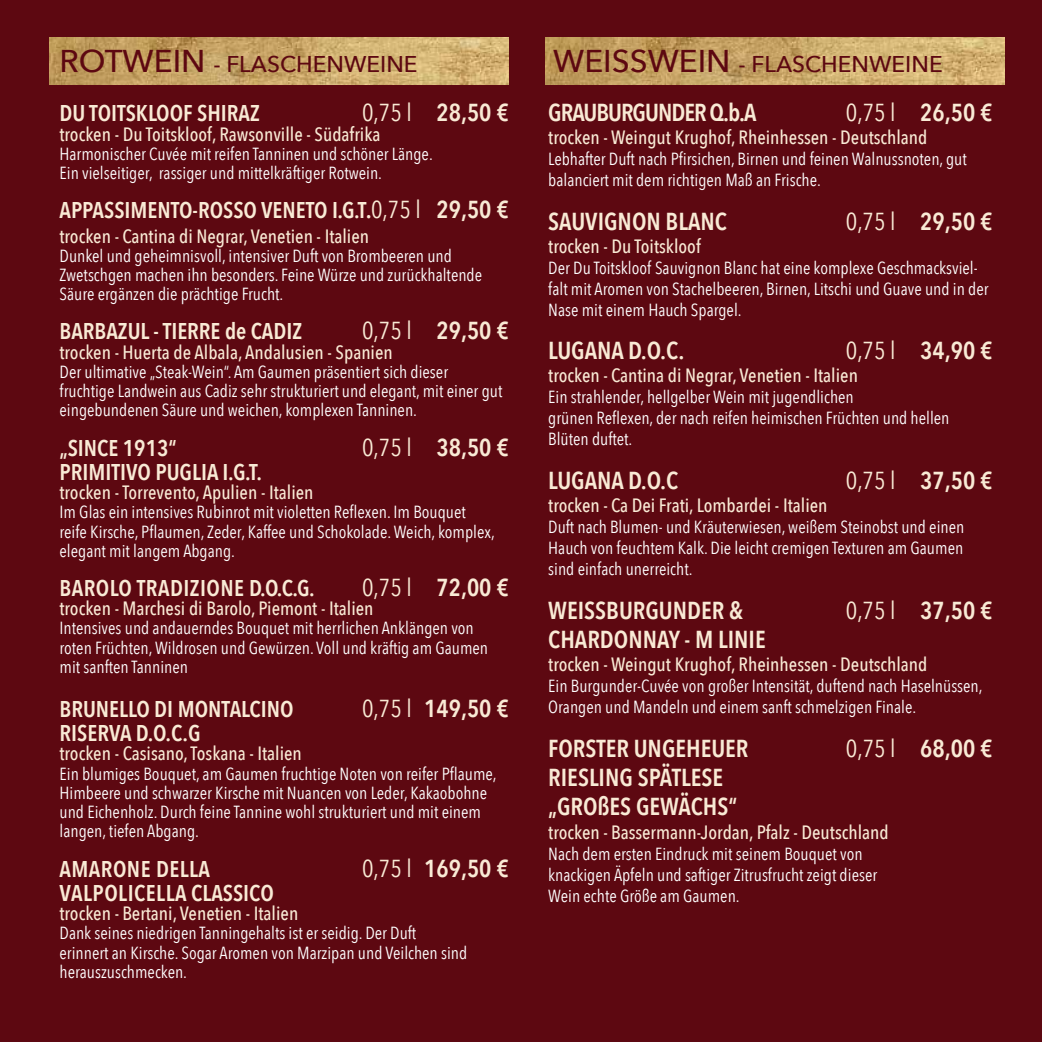
<style>
.page{position:relative;width:1042px;height:1042px;background:#5d0811}
.page>*{position:absolute;margin:0;border:0;box-sizing:border-box;transform-origin:0 0}
.t1{font:600 24.5px/29.4px "Avenir Next Condensed";color:#f9ead5}
.t2{font:600 24.5px "Avenir Next Condensed";letter-spacing:-.04em;color:#f9ead5}
.t3{font:600 22.75px "Avenir Next Condensed";color:#f9ead5}
.t4{font:600 22.75px "Avenir Next Condensed";letter-spacing:.02em;color:#f9ead5}
.t5{font:500 22.75px "Avenir Next";color:#5d0811}
.t6{font:500 19.25px "Avenir Next Condensed";color:#f9ead5}
.t7{font:17.5px/19.2px "Avenir Next Condensed";color:#fff}
.s1{font-size:31.5px}
.s2{font-weight:400}
.s3{font-size:24.5px}
.s4{font-weight:400;font-size:24.5px}
</style>
<div class="page">
<img style="left:50px;top:37px;width:458px;height:47px">
<img style="left:546px;top:37px;width:459px;height:47px">
<h2 class="t5" style="left:60px;top:45px;width:359px"><span class="s1">ROTWEIN</span> - FLASCHENWEINE</h2>
<h2 class="t3" style="left:60px;top:94px;width:202px">DU TOITSKLOOF SHIRAZ</h2>
<h1 class="t1" style="left:362px;top:97px;width:148px"><span class="s2">0,75 l</span> 28,50 €</h1>
<p class="t6" style="left:60px;top:122px;width:322px">trocken - Du Toitskloof, Rawsonville - Südafrika</p>
<p class="t7" style="left:60px;top:143px;width:375px">Harmonischer Cuvée mit reifen Tanninen und schöner Länge.<br>Ein vielseitiger, rassiger und mittelkräftiger Rotwein.</p>
<h2 class="t3" style="left:60px;top:191px;width:450px">APPASSIMENTO-ROSSO VENETO I.G.T<span class="s3">.</span><span class="s4">0,75 l</span> <span class="s3">29,50 €</span></h2>
<p class="t6" style="left:60px;top:224px;width:311px">trocken - Cantina di Negrar, Venetien - Italien</p>
<p class="t7" style="left:60px;top:245px;width:424px">Dunkel und geheimnisvoll, intensiver Duft von Brombeeren und<br>Zwetschgen machen ihn besonders. Feine Würze und zurückhaltende<br>Säure ergänzen die prächtige Frucht.</p>
<h2 class="t3" style="left:60px;top:312px;width:244px">BARBAZUL - TIERRE de CADIZ</h2>
<h1 class="t1" style="left:362px;top:315px;width:148px"><span class="s2">0,75 l</span> 29,50 €</h1>
<p class="t6" style="left:60px;top:340px;width:335px">trocken - Huerta de Albala, Andalusien - Spanien</p>
<p class="t7" style="left:60px;top:361px;width:444px">Der ultimative „Steak-Wein“. Am Gaumen präsentiert sich dieser fruchtige Landwein aus Cadiz sehr strukturiert und elegant, mit einer gut eingebundenen Säure und weichen, komplexen Tanninen.</p>
<h2 class="t3" style="left:60px;top:428px;width:119px">„SINCE 1913“</h2>
<h1 class="t1" style="left:362px;top:431px;width:148px"><span class="s2">0,75 l</span> 38,50 €</h1>
<h2 class="t3" style="left:60px;top:452px;width:204px">PRIMITIVO PUGLIA I.G.T.</h2>
<p class="t6" style="left:60px;top:481px;width:255px">trocken - Torrevento, Apulien - Italien</p>
<p class="t7" style="left:60px;top:502px;width:437px">Im Glas ein intensives Rubinrot mit violetten Reflexen. Im Bouquet reife Kirsche, Pflaumen, Zeder, Kaffee und Schokolade. Weich, komplex, elegant mit langem Abgang.</p>
<h2 class="t4" style="left:60px;top:568px;width:257px">BAROLO TRADIZIONE D.O.C.G.</h2>
<h1 class="t1" style="left:362px;top:572px;width:148px"><span class="s2">0,75 l</span> 72,00 €</h1>
<p class="t6" style="left:60px;top:597px;width:316px">trocken - Marchesi di Barolo, Piemont - Italien</p>
<p class="t7" style="left:60px;top:618px;width:430px">Intensives und andauerndes Bouquet mit herrlichen Anklängen von roten Früchten, Wildrosen und Gewürzen. Voll und kräftig am Gaumen mit sanften Tanninen</p>
<h2 class="t3" style="left:60px;top:689px;width:235px">BRUNELLO DI MONTALCINO</h2>
<h1 class="t1" style="left:362px;top:693px;width:148px"><span class="s2">0,75 l</span> 149,50 €</h1>
<h2 class="t3" style="left:60px;top:713px;width:142px">RISERVA D.O.C.G</h2>
<p class="t6" style="left:60px;top:742px;width:244px">trocken - Casisano, Toskana - Italien</p>
<p class="t7" style="left:60px;top:763px;width:439px">Ein blumiges Bouquet, am Gaumen fruchtige Noten von reifer Pflaume, Himbeere und schwarzer Kirsche mit Nuancen von Leder, Kakaobohne und Eichenholz. Durch feine Tannine wohl strukturiert und mit einem langen, tiefen Abgang.</p>
<h2 class="t4" style="left:60px;top:849px;width:152px">AMARONE DELLA</h2>
<h1 class="t1" style="left:362px;top:852px;width:148px"><span class="s2">0,75 l</span> 169,50 €</h1>
<h2 class="t4" style="left:60px;top:873px;width:216px">VALPOLICELLA CLASSICO</h2>
<p class="t6" style="left:60px;top:901px;width:240px">trocken - Bertani, Venetien - Italien</p>
<p class="t7" style="left:60px;top:922px;width:409px">Dank seines niedrigen Tanningehalts ist er seidig. Der Duft erinnert an Kirsche. Sogar Aromen von Marzipan und Veilchen sind herauszuschmecken.</p>
<h2 class="t5" style="left:553px;top:45px;width:391px"><span class="s1">WEISSWEIN</span> - FLASCHENWEINE</h2>
<h1 class="t2" style="left:548px;top:91px;width:210px">GRAUBURGUNDER Q.b.A</h1>
<h1 class="t1" style="left:846px;top:97px;width:148px"><span class="s2">0,75 l</span> 26,50 €</h1>
<p class="t6" style="left:548px;top:126px;width:381px">trocken - Weingut Krughof, Rheinhessen - Deutschland</p>
<p class="t7" style="left:548px;top:148px;width:420px;line-height:21px">Lebhafter Duft nach Pfirsichen, Birnen und feinen Walnussnoten, gut balanciert mit dem richtigen Maß an Frische.</p>
<h1 class="t1" style="left:548px;top:206px;width:180px">SAUVIGNON BLANC</h1>
<h1 class="t1" style="left:846px;top:206px;width:148px"><span class="s2">0,75 l</span> 29,50 €</h1>
<p class="t6" style="left:548px;top:234px;width:154px">trocken - Du Toitskloof</p>
<p class="t7" style="left:548px;top:256px;width:442px;line-height:21px">Der Du Toitskloof Sauvignon Blanc hat eine komplexe Geschmacksviel&shy;falt mit Aromen von Stachelbeeren, Birnen, Litschi und Guave und in der<br>Nase mit einem Hauch Spargel.</p>
<h1 class="t1" style="left:548px;top:335px;width:138px">LUGANA D.O.C.</h1>
<h1 class="t1" style="left:846px;top:335px;width:148px"><span class="s2">0,75 l</span> 34,90 €</h1>
<p class="t6" style="left:548px;top:364px;width:311px">trocken - Cantina di Negrar, Venetien - Italien</p>
<p class="t7" style="left:548px;top:386px;width:403px;line-height:21px">Ein strahlender, hellgelber Wein mit jugendlichen<br>grünen Reflexen, der nach reifen heimischen Früchten und hellen<br>Blüten duftet.</p>
<h1 class="t1" style="left:548px;top:465px;width:132px">LUGANA D.O.C</h1>
<h1 class="t1" style="left:846px;top:465px;width:148px"><span class="s2">0,75 l</span> 37,50 €</h1>
<p class="t6" style="left:548px;top:493px;width:281px">trocken - Ca Dei Frati, Lombardei - Italien</p>
<p class="t7" style="left:548px;top:515px;width:417px;line-height:21px;text-align:justify">Duft nach Blumen- und Kräuterwiesen, weißem Steinobst und einen Hauch von feuchtem Kalk. Die leicht cremigen Texturen am Gaumen sind einfach unerreicht.</p>
<h1 class="t1" style="left:548px;top:594px;width:196px">WEISSBURGUNDER &amp;</h1>
<h1 class="t1" style="left:846px;top:594px;width:148px"><span class="s2">0,75 l</span> 37,50 €</h1>
<h1 class="t1" style="left:548px;top:624px;width:219px">CHARDONNAY - M LINIE</h1>
<p class="t6" style="left:548px;top:653px;width:381px">trocken - Weingut Krughof, Rheinhessen - Deutschland</p>
<p class="t7" style="left:548px;top:674px;width:436px;line-height:21px">Ein Burgunder-Cuvée von großer Intensität, duftend nach Haselnüssen,<br>Orangen und Mandeln und einem sanft schmelzigen Finale.</p>
<h1 class="t1" style="left:548px;top:732px;width:202px">FORSTER UNGEHEUER</h1>
<h1 class="t1" style="left:846px;top:732px;width:148px"><span class="s2">0,75 l</span> 68,00 €</h1>
<h1 class="t1" style="left:548px;top:762px;width:190px">RIESLING SPÄTLESE „GROßES GEWÄCHS“</h1>
<p class="t6" style="left:548px;top:820px;width:342px">trocken - Bassermann-Jordan, Pfalz - Deutschland</p>
<p class="t7" style="left:548px;top:842px;width:330px;line-height:21px">Nach dem ersten Eindruck mit seinem Bouquet von knackigen Äpfeln und saftiger Zitrusfrucht zeigt dieser<br>Wein echte Größe am Gaumen.</p>
</div>
